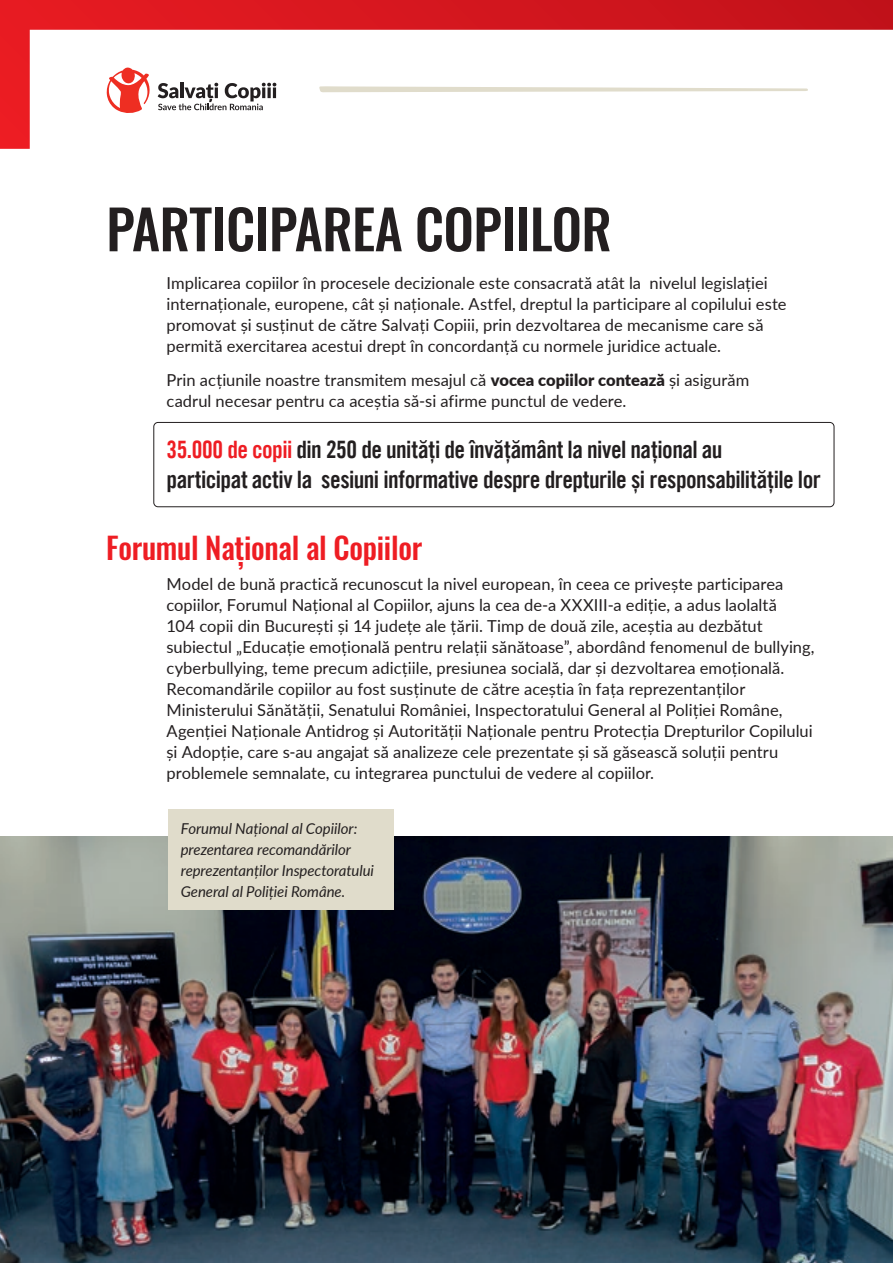
<style>
.page{position:relative;width:893px;height:1263px;background:#fff}
.page>*{position:absolute;margin:0;border:0;box-sizing:border-box;transform-origin:0 0}
.H0{font:500 54px "Oswald";letter-spacing:-.01em;color:#231f20}
.t1{font:500 30px "Oswald";letter-spacing:-.01em;color:#ee1d23}
.body_text{font:24px/30px "Trade Gothic LT Com Bd Cn 20";letter-spacing:-.02em;color:#231f20}
.body_text-2{font:16.5px/21px "Lato";color:#231f20}
.body_text-3{font:italic 15px/21px "Lato";letter-spacing:-.005em;color:#231f20}
.s1{font-weight:900}
.s2{color:#ee1d23}
</style>
<div class="page">
<svg style="left:0;top:0;width:893px;height:149px"></svg>
<svg style="left:106px;top:67px;width:45px;height:47px"></svg>
<svg style="left:158px;top:83px;width:118px;height:27px"></svg>
<svg style="left:319px;top:86px;width:489px;height:6px"></svg>
<div style="left:153px;top:422px;width:681px;height:85px;border:1px solid #231f20;border-radius:4px"></div>
<img style="left:0;top:837px;width:893px;height:426px">
<div style="left:168px;top:809px;width:225px;height:100px;background:#e0dccb"></div>
<p class="H0" style="left:106px;top:201px;width:507px">PARTICIPAREA COPIILOR</p>
<p class="body_text-2" style="left:167px;top:272px;width:621px">Implicarea copiilor în procesele decizionale este consacrată atât la nivelul legislației internaționale, europene, cât și naționale. Astfel, dreptul la participare al copilului este promovat și susținut de către Salvați Copiii, prin dezvoltarea de mecanisme care să permită exercitarea acestui drept în concordanță cu normele juridice actuale.</p>
<p class="body_text-2" style="left:167px;top:369px;width:584px">Prin acțiunile noastre transmitem mesajul că <span class="s1">vocea copiilor contează</span> și asigurăm cadrul necesar pentru ca aceștia să-si afirme punctul de vedere.</p>
<p class="body_text" style="left:167px;top:435px;width:656px"><span class="s2">35.000 de copii</span> din 250 de unități de învățământ la nivel național au<br>participat activ la sesiuni informative despre drepturile și responsabilitățile lor</p>
<h1 class="t1" style="left:106px;top:532px;width:317px">Forumul Național al Copiilor</h1>
<p class="body_text-2" style="left:167px;top:573px;width:650px">Model de bună practică recunoscut la nivel european, în ceea ce privește participarea copiilor, Forumul Național al Copiilor, ajuns la cea de-a XXXIII-a ediție, a adus laolaltă<br>104 copii din București și 14 județe ale țării. Timp de două zile, aceștia au dezbătut subiectul „Educație emoțională pentru relații sănătoase”, abordând fenomenul de bullying, cyberbullying, teme precum adicțiile, presiunea socială, dar și dezvoltarea emoțională.</p>
<p class="body_text-2" style="left:167px;top:678px;width:648px">Recomandările copiilor au fost susținute de către aceștia în fața reprezentanților Ministerului Sănătății, Senatului României, Inspectoratului General al Poliției Române, Agenției Naționale Antidrog și Autorității Naționale pentru Protecția Drepturilor Copilului și Adopție, care s-au angajat să analizeze cele prezentate și să găsească soluții pentru problemele semnalate, cu integrarea punctului de vedere al copiilor.</p>
<p class="body_text-3" style="left:181px;top:817px;width:195px">Forumul Național al Copiilor: prezentarea recomandărilor reprezentanților Inspectoratului<br>General al Poliției Române.</p>
</div>
